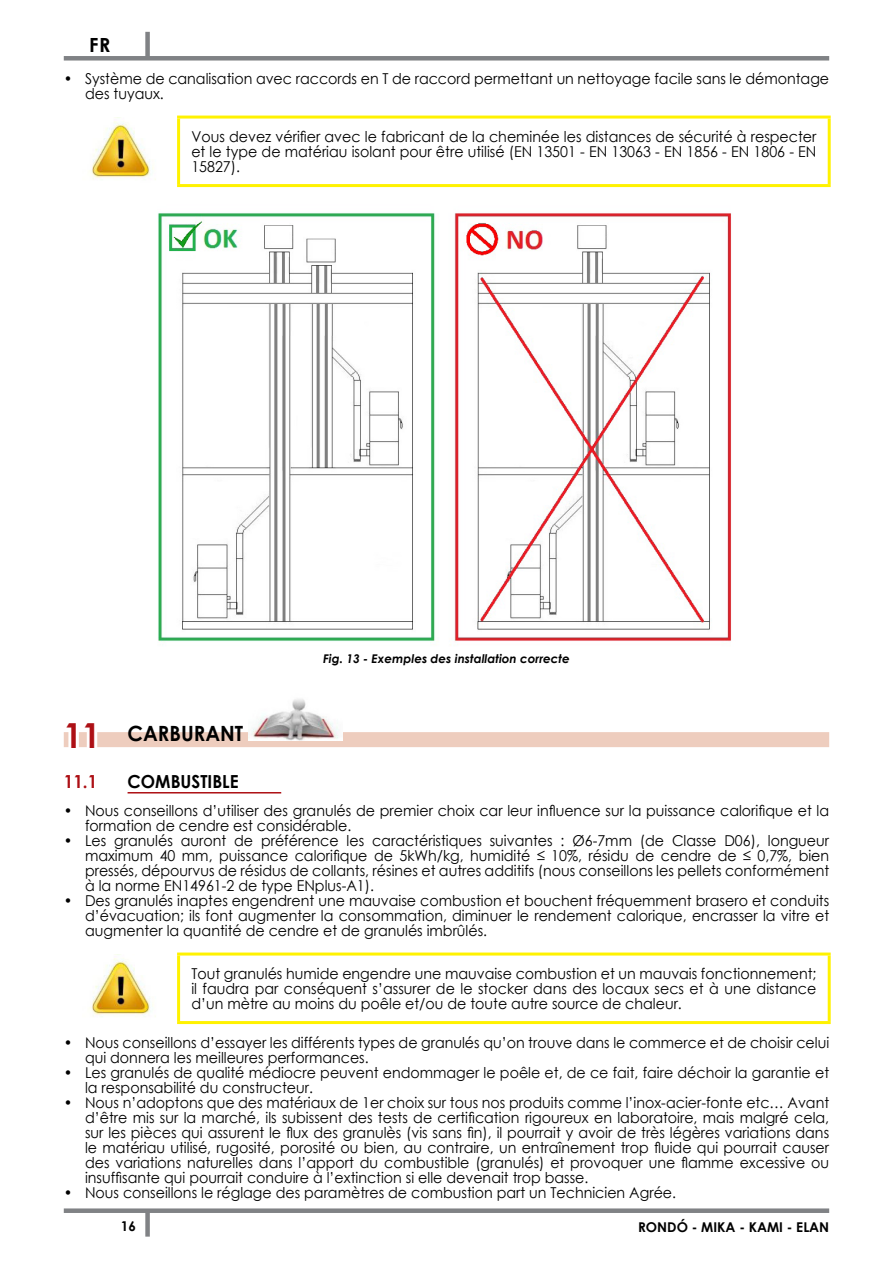
<style>
.page{position:relative;width:893px;height:1263px;background:#fff}
.page>*{position:absolute;margin:0;border:0;box-sizing:border-box;transform-origin:0 0}
.t1{font:700 21px "Century Gothic";color:#000;scale:.95 1}
.t2{font:700 19.5px "Century Gothic";color:#000}
.t3{font:700 18px "Century Gothic";color:#000;scale:.95 1}
.t4{font:700 18px "Century Gothic";color:#ad1015;scale:.95 1}
.t5{font:15px/15px "Century Gothic";color:#000;text-align:justify;scale:.95 1}
.t6{font:700 13.5px "Century Gothic";color:#000}
.t7{font:italic 700 12px "Century Gothic";color:#000}
.s1{font-size:34.5px;color:#ad1015}
</style>
<div class="page">
<div style="left:64px;top:1208px;width:765px;height:5px;background:#808285"></div>
<div style="left:64px;top:56px;width:765px;height:5px;background:#808285"></div>
<div style="left:145px;top:1211px;width:5px;height:25px;background:#808285"></div>
<div style="left:145px;top:32px;width:5px;height:25px;background:#808285"></div>
<div style="left:64px;top:732px;width:765px;height:15px;background:#eecdbe"></div>
<hr style="left:128px;top:792px;width:153px;height:1px;background:#ad1015">
<hr style="left:177px;top:116px;width:654px;height:3px;background:#fff200">
<hr style="left:177px;top:119px;width:3px;height:65px;background:#fff200">
<hr style="left:828px;top:119px;width:3px;height:65px;background:#fff200">
<hr style="left:177px;top:184px;width:654px;height:3px;background:#fff200">
<img style="left:90px;top:121px;width:66px;height:59px">
<img style="left:158px;top:213px;width:573px;height:432px">
<svg style="left:63px;top:732px;width:35px;height:15px"></svg>
<img style="left:249px;top:699px;width:93px;height:42px">
<hr style="left:177px;top:952px;width:654px;height:3px;background:#fff200">
<hr style="left:177px;top:955px;width:3px;height:66px;background:#fff200">
<hr style="left:828px;top:955px;width:3px;height:66px;background:#fff200">
<hr style="left:177px;top:1021px;width:654px;height:3px;background:#fff200">
<img style="left:90px;top:958px;width:66px;height:59px">
<h2 class="t2" style="left:89px;top:30px;width:23px">FR</h2>
<p class="t5" style="left:85px;top:70px;width:785px;text-indent:-21px">• Système de canalisation avec raccords en T de raccord permettant un nettoyage facile sans le démontage des tuyaux.</p>
<p class="t5" style="left:191px;top:129px;width:659px">Vous devez vérifier avec le fabricant de la cheminée les distances de sécurité à respecter et le type de matériau isolant pour être utilisé (EN 13501 - EN 13063 - EN 1856 - EN 1806 - EN 15827).</p>
<p class="t7" style="left:323px;top:650px;width:248px">Fig. 13 - Exemples des installation correcte</p>
<h1 class="t1" style="left:64px;top:717px;width:190px"><span class="s1">11</span> CARBURANT</h1>
<p class="t4" style="left:64px;top:767px;width:37px">11.1</p>
<p class="t3" style="left:128px;top:767px;width:118px">COMBUSTIBLE</p>
<p class="t5" style="left:85px;top:802px;width:785px;text-indent:-21px">• Nous conseillons d’utiliser des granulés de premier choix car leur influence sur la puissance calorifique et la formation de cendre est considérable.</p>
<p class="t5" style="left:85px;top:832px;width:785px;text-indent:-21px">• Les granulés auront de préférence les caractéristiques suivantes : Ø6-7mm (de Classe D06), longueur maximum 40 mm, puissance calorifique de 5kWh/kg, humidité ≤ 10%, résidu de cendre de ≤ 0,7%, bien pressés, dépourvus de résidus de collants, résines et autres additifs (nous conseillons les pellets conformément à la norme EN14961-2 de type ENplus-A1).</p>
<p class="t5" style="left:85px;top:892px;width:785px;text-indent:-21px">• Des granulés inaptes engendrent une mauvaise combustion et bouchent fréquemment brasero et conduits d’évacuation; ils font augmenter la consommation, diminuer le rendement calorique, encrasser la vitre et augmenter la quantité de cendre et de granulés imbrûlés.</p>
<p class="t5" style="left:191px;top:966px;width:659px">Tout granulés humide engendre une mauvaise combustion et un mauvais fonctionnement; il faudra par conséquent s’assurer de le stocker dans des locaux secs et à une distance d’un mètre au moins du poêle et/ou de toute autre source de chaleur.</p>
<p class="t5" style="left:85px;top:1034px;width:785px;text-indent:-21px">• Nous conseillons d’essayer les différents types de granulés qu’on trouve dans le commerce et de choisir celui qui donnera les meilleures performances.</p>
<p class="t5" style="left:85px;top:1064px;width:785px;text-indent:-21px">• Les granulés de qualité médiocre peuvent endommager le poêle et, de ce fait, faire déchoir la garantie et la responsabilité du constructeur.</p>
<p class="t5" style="left:85px;top:1094px;width:785px;text-indent:-21px">• Nous n’adoptons que des matériaux de 1er choix sur tous nos produits comme l’inox-acier-fonte etc… Avant d’être mis sur la marché, ils subissent des tests de certification rigoureux en laboratoire, mais malgré cela, sur les pièces qui assurent le flux des granulès (vis sans fin), il pourrait y avoir de très légères variations dans le matériau utilisé, rugosité, porosité ou bien, au contraire, un entraînement trop fluide qui pourrait causer des variations naturelles dans l’apport du combustible (granulés) et provoquer une flamme excessive ou insuffisante qui pourrait conduire à l’extinction si elle devenait trop basse.</p>
<p class="t5" style="left:64px;top:1184px;width:646px">• Nous conseillons le réglage des paramètres de combustion part un Technicien Agrée.</p>
<p class="t6" style="left:121px;top:1216px;width:17px">16</p>
<p class="t6" style="left:638px;top:1217px;width:193px">RONDÓ - MIKA - KAMI - ELAN</p>
</div>
